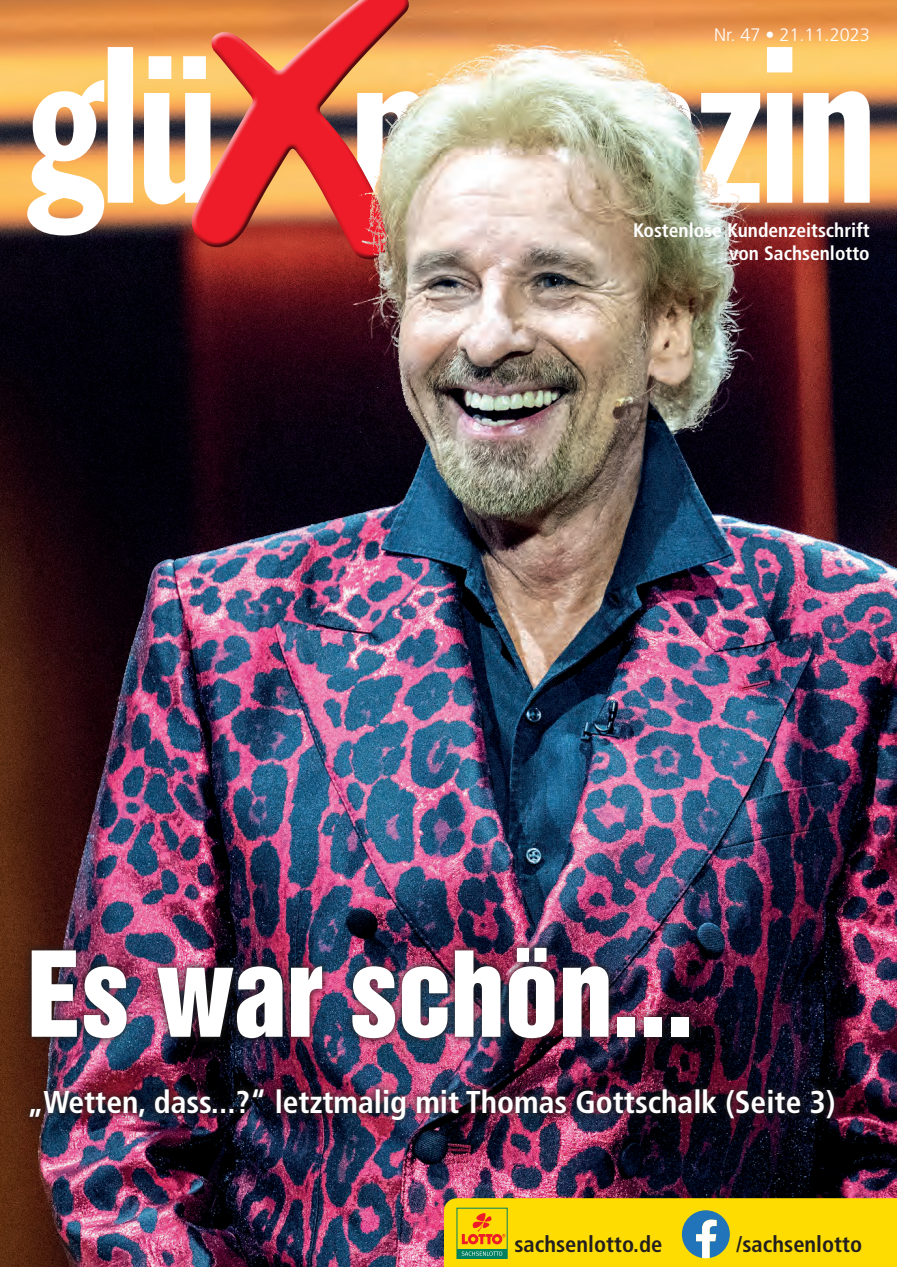
<style>
.page{position:relative;width:897px;height:1267px;background:#fff}
.page>*{position:absolute;margin:0;border:0;box-sizing:border-box;transform-origin:0 0}
.Headline{font:108px "Helvetica Inserat LT Std";color:#fff}
.Subline{font:700 condensed 31.5px "Frutiger LT Std";color:#fff}
.Internetadresse_bw_rlp_sn_sh_th{font:700 condensed 22.5px "Frutiger LT Std";color:#231f20}
.Herausgeber{font:700 condensed 19.5px "Frutiger LT Std";color:#fff}
.KW_Datum{font:300 18px "Frutiger LT Std";color:#fff}
</style>
<div class="page">
<img style="left:0;top:0;width:896px;height:1266px">
<img style="left:415px;top:47px;width:454px;height:188px">
<svg style="left:27px;top:47px;width:163px;height:188px"></svg>
<div style="left:190px;top:0;width:225px;height:260px;background:#231f20;opacity:.75"></div>
<img style="left:23px;top:939px;width:674px;height:107px">
<img style="left:23px;top:1080px;width:819px;height:47px">
<svg style="left:444px;top:1198px;width:453px;height:69px;background:#efd20f"></svg>
<p class="KW_Datum" style="left:714px;top:24px;width:157px">Nr. 47 • 21.11.2023</p>
<p class="Herausgeber" style="left:633px;top:218px;width:238px">Kostenlose Kundenzeitschrift</p>
<p class="Herausgeber" style="left:729px;top:241px;width:142px">von Sachsenlotto</p>
<p class="Headline" style="left:27px;top:929px;width:668px">Es war schön...</p>
<p class="Subline" style="left:27px;top:1083px;width:809px">„Wetten, dass...?“ letztmalig mit Thomas Gottschalk (Seite 3)</p>
<p class="Internetadresse_bw_rlp_sn_sh_th" style="left:514px;top:1231px;width:149px">sachsenlotto.de</p>
<p class="Internetadresse_bw_rlp_sn_sh_th" style="left:736px;top:1231px;width:127px">/sachsenlotto</p>
</div>
